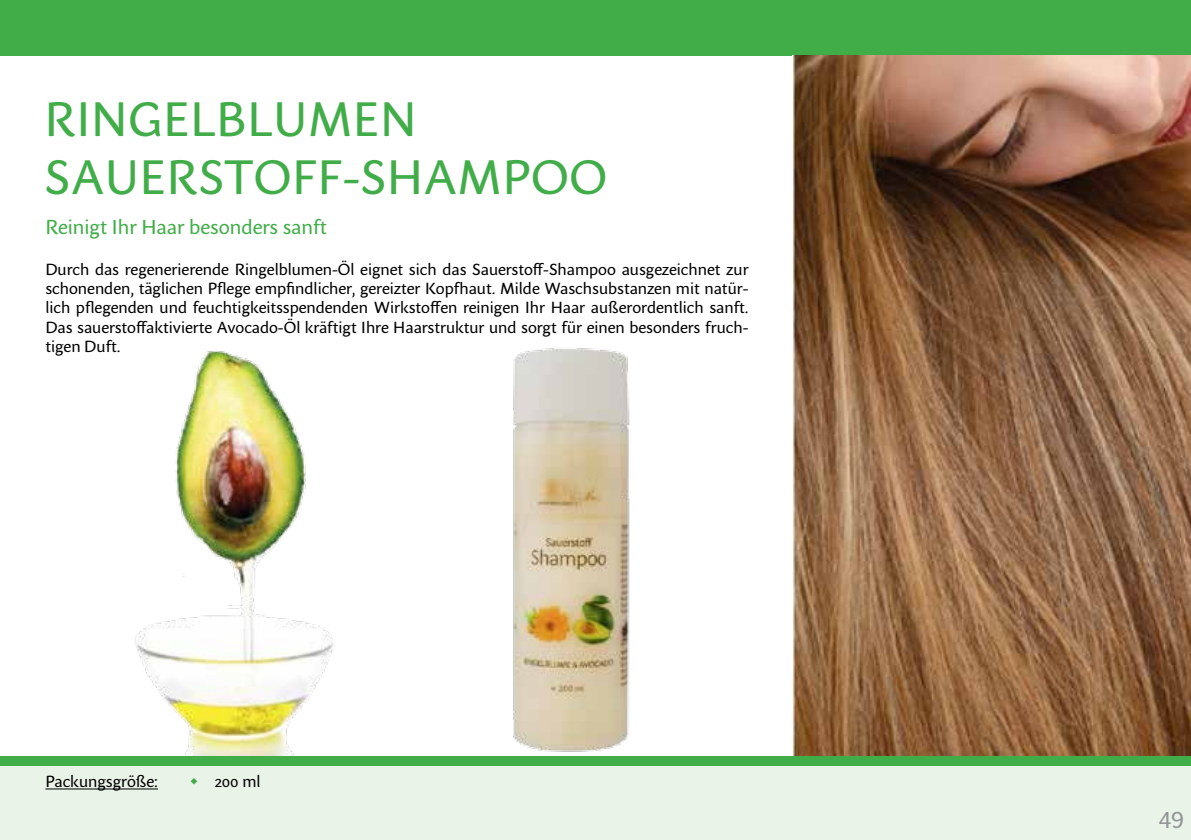
<style>
.page{position:relative;width:1191px;height:840px;background:#fff}
.page>*{position:absolute;margin:0;border:0;box-sizing:border-box;transform-origin:0 0}
.t1{font:48px/57.6px "Sharik Sans";color:#41ad49}
.t2{font:24px "Sharik Sans";color:#939598}
.t3{font:20px "Sharik Sans";color:#41ad49}
.t4{font:16px/19.2px "Sharik Sans";color:#000;text-align:justify}
</style>
<div class="page">
<div style="left:0;top:757px;width:1191px;height:82px;background:#eaf3e7"></div>
<div style="left:0;top:0;width:1191px;height:56px;background:#41ad49"></div>
<div style="left:0;top:755px;width:1191px;height:9px;background:#41ad49"></div>
<img style="left:135px;top:351px;width:200px;height:403px">
<img style="left:792px;top:56px;width:399px;height:699px">
<img style="left:494px;top:348px;width:147px;height:408px">
<hr style="left:45px;top:788px;width:113px;height:1px;background:#000">
<h1 class="t1" style="left:45px;top:89px;width:63px">Ringelblumen<br>Sauerstoff</h1>
<h1 class="t1" style="left:343px;top:146px;width:81px">-Shampoo</h1>
<p class="t3" style="left:45px;top:213px;width:283px">Reinigt Ihr Haar besonders sanft</p>
<p class="t4" style="left:45px;top:259px;width:705px">Durch das regenerierende Ringelblumen-Öl eignet sich das Sauerstoff-Shampoo ausgezeichnet zur schonenden, täglichen Pflege empfindlicher, gereizter Kopfhaut. Milde Waschsubstanzen mit natür&shy;lich pflegenden und feuchtigkeitsspendenden Wirkstoffen reinigen Ihr Haar außerordentlich sanft.<br>Das sauerstoffaktivierte Avocado-Öl kräftigt Ihre Haarstruktur und sorgt für einen besonders fruch&shy;tigen Duft.</p>
<p class="t4" style="left:45px;top:771px;width:114px">Packungsgröße:</p>
<p class="t4" style="left:215px;top:771px;width:47px">200 ml</p>
<h2 class="t2" style="left:1158px;top:798px;width:27px">49</h2>
</div>
